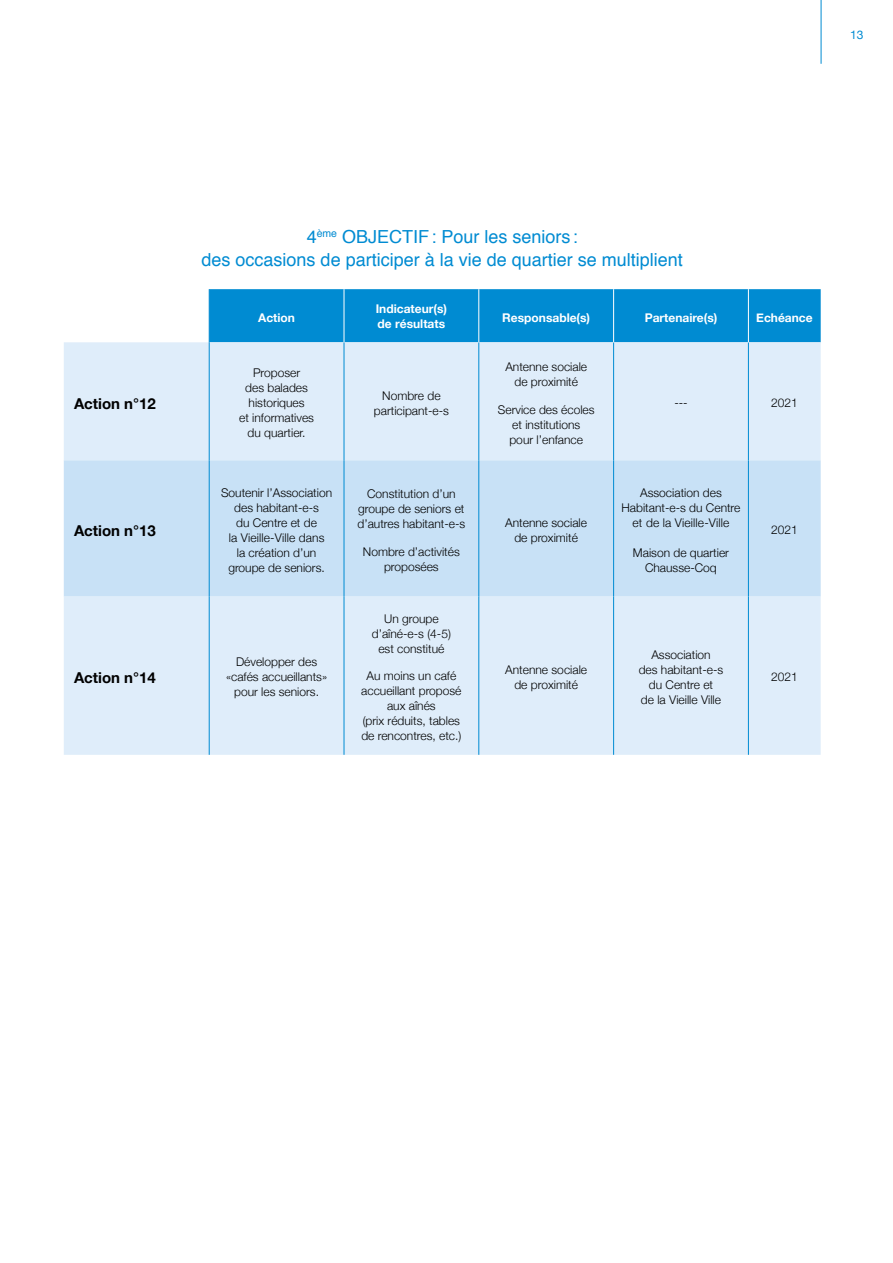
<style>
.page{position:relative;width:893px;height:1263px;background:#fff}
.page>*{position:absolute;margin:0;border:0;box-sizing:border-box;transform-origin:0 0}
.t1{font:18px/22.5px "Helvetica";color:#008bd2;text-align:center}
.t2{font:700 15px "Helvetica Neue";color:#000}
.t3{font:300 12px/15px "Helvetica Neue";color:#000;text-align:center}
.t4{font:700 12px/15px "Helvetica Neue";color:#fff}
.t5{font:12px "Helvetica Neue";color:#008bd2}
</style>
<div class="page">
<hr style="left:821px;top:0;width:1px;height:64px;background:#008bd2">
<div style="left:210px;top:289px;width:611px;height:53px;background:#008bd2"></div>
<div style="left:64px;top:342px;width:757px;height:413px;background:#dfedfa"></div>
<div style="left:64px;top:460px;width:757px;height:136px;background:#c8e1f6"></div>
<hr style="left:209px;top:289px;width:1px;height:53px;background:#008bd2">
<hr style="left:209px;top:342px;width:1px;height:118px;background:#008bd2">
<hr style="left:344px;top:342px;width:1px;height:118px;background:#008bd2">
<hr style="left:478px;top:342px;width:1px;height:118px;background:#008bd2">
<hr style="left:613px;top:342px;width:1px;height:118px;background:#008bd2">
<hr style="left:748px;top:342px;width:1px;height:118px;background:#008bd2">
<hr style="left:209px;top:460px;width:1px;height:136px;background:#008bd2">
<hr style="left:344px;top:460px;width:1px;height:136px;background:#008bd2">
<hr style="left:478px;top:460px;width:1px;height:136px;background:#008bd2">
<hr style="left:613px;top:460px;width:1px;height:136px;background:#008bd2">
<hr style="left:748px;top:460px;width:1px;height:136px;background:#008bd2">
<hr style="left:344px;top:289px;width:1px;height:53px;background:#fff">
<hr style="left:478px;top:289px;width:1px;height:53px;background:#fff">
<hr style="left:613px;top:289px;width:1px;height:53px;background:#fff">
<hr style="left:748px;top:289px;width:1px;height:53px;background:#fff">
<hr style="left:209px;top:596px;width:1px;height:159px;background:#008bd2">
<hr style="left:344px;top:596px;width:1px;height:159px;background:#008bd2">
<hr style="left:478px;top:596px;width:1px;height:159px;background:#008bd2">
<hr style="left:613px;top:596px;width:1px;height:159px;background:#008bd2">
<hr style="left:748px;top:596px;width:1px;height:159px;background:#008bd2">
<p class="t5" style="left:850px;top:26px;width:15px">13</p>
<h1 class="t1" style="left:202px;top:226px;width:483px">4<sup>ème</sup> OBJECTIF: Pour les seniors :<br>des occasions de participer à la vie de quartier se multiplient</h1>
<p class="t4" style="left:258px;top:310px;width:38px">Action</p>
<p class="t4" style="left:376px;top:301px;width:73px">Indicateur(s) de résultats</p>
<p class="t4" style="left:502px;top:310px;width:89px">Responsable(s)</p>
<p class="t4" style="left:645px;top:310px;width:74px">Partenaire(s)</p>
<p class="t4" style="left:756px;top:310px;width:58px">Echéance</p>
<p class="t2" style="left:74px;top:391px;width:83px">Action n°12</p>
<p class="t3" style="left:239px;top:365px;width:76px">Proposer<br>des balades historiques<br>et informatives du quartier.</p>
<p class="t3" style="left:374px;top:387px;width:77px">Nombre de participant-e-s</p>
<p class="t3" style="left:505px;top:358px;width:83px">Antenne sociale de proximité</p>
<p class="t3" style="left:498px;top:401px;width:98px">Service des écoles et institutions<br>pour l’enfance</p>
<p class="t3" style="left:674px;top:395px;width:15px">---</p>
<p class="t3" style="left:771px;top:395px;width:28px">2021</p>
<p class="t2" style="left:74px;top:519px;width:83px">Action n°13</p>
<p class="t3" style="left:221px;top:484px;width:113px">Soutenir l’Association des habitant-e-s<br>du Centre et de<br>la Vieille-Ville dans<br>la création d’un groupe de seniors.</p>
<p class="t3" style="left:357px;top:485px;width:109px">Constitution d’un groupe de seniors et d’autres habitant-e-s</p>
<p class="t3" style="left:363px;top:543px;width:98px">Nombre d’activités proposées</p>
<p class="t3" style="left:505px;top:514px;width:83px">Antenne sociale de proximité</p>
<p class="t3" style="left:621px;top:484px;width:120px">Association des<br>Habitant-e-s du Centre et de la Vieille-Ville</p>
<p class="t3" style="left:633px;top:544px;width:98px">Maison de quartier<br>Chausse-Coq</p>
<p class="t3" style="left:771px;top:522px;width:28px">2021</p>
<p class="t2" style="left:74px;top:666px;width:83px">Action n°14</p>
<p class="t3" style="left:226px;top:654px;width:103px">Développer des «cafés accueillants» pour les seniors.</p>
<p class="t3" style="left:372px;top:610px;width:81px">Un groupe d’aîné-e-s (4-5) est constitué</p>
<p class="t3" style="left:361px;top:668px;width:102px">Au moins un café accueillant proposé aux aînés<br>(prix réduits, tables de rencontres, etc.)</p>
<p class="t3" style="left:505px;top:661px;width:83px">Antenne sociale de proximité</p>
<p class="t3" style="left:639px;top:646px;width:86px">Association<br>des habitant-e-s du Centre et<br>de la Vieille Ville</p>
<p class="t3" style="left:771px;top:669px;width:28px">2021</p>
</div>
